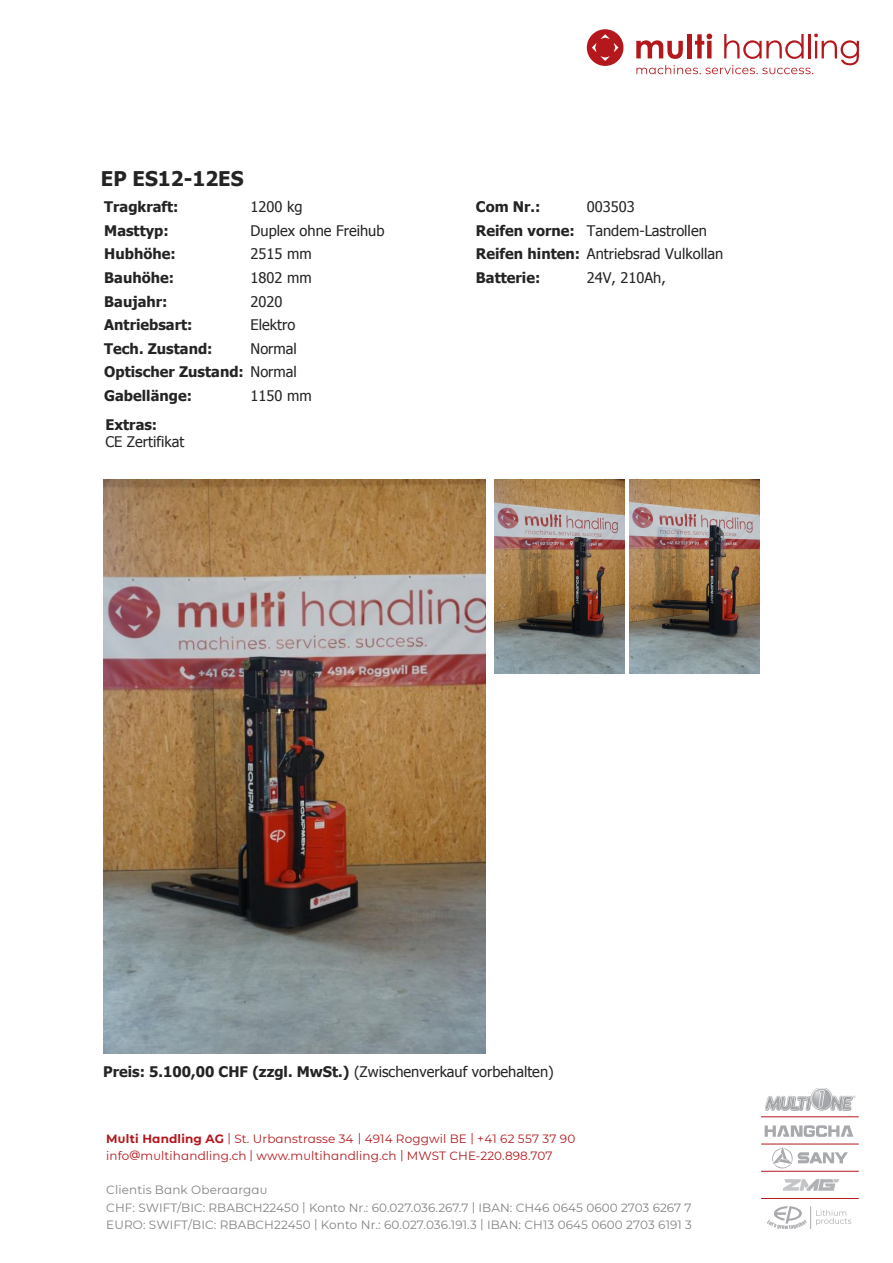
<style>
.page{position:relative;width:893px;height:1263px;background:#fff}
.page>*{position:absolute;margin:0;border:0;box-sizing:border-box;transform-origin:0 0}
.t1{font:700 20.25px "Tahoma";color:#242424}
.t2{font:700 14.7px/23.7px "Tahoma";color:#242424;text-align:justify}
.t3{font:14.7px/23.7px "Tahoma";color:#242424}
.t4{font:12px/17.2px "Montserrat";letter-spacing:.005em;color:#808285}
.t5{font:12px/17.2px "Montserrat";letter-spacing:.01em;color:#b4181d}
.s1{font-weight:400}
.s2{font-weight:700}
.s3{font-weight:700;font-size:11.25px}
.s4{font-weight:500;font-size:10.5px}
.s5{font-size:11.25px}
</style>
<div class="page">
<svg style="left:636px;top:34px;width:223px;height:40px"></svg>
<div style="left:587px;top:29px;width:36px;height:37px;background:#b4181d;border-radius:50%"></div>
<svg style="left:592px;top:34px;width:26px;height:27px"></svg>
<hr style="left:761px;top:1116px;width:98px;height:1px;background:#b4181d">
<hr style="left:761px;top:1144px;width:98px;height:1px;background:#b4181d">
<hr style="left:761px;top:1171px;width:98px;height:1px;background:#b4181d">
<hr style="left:761px;top:1198px;width:98px;height:1px;background:#b4181d">
<svg style="left:767px;top:1206px;width:84px;height:23px"></svg>
<svg style="left:765px;top:1125px;width:88px;height:12px"></svg>
<svg style="left:772px;top:1147px;width:76px;height:21px"></svg>
<img style="left:783px;top:1179px;width:57px;height:12px">
<img style="left:765px;top:1088px;width:88px;height:23px">
<img style="left:103px;top:479px;width:383px;height:575px">
<img style="left:495px;top:479px;width:129px;height:195px">
<img style="left:630px;top:479px;width:129px;height:195px">
<h1 class="t1" style="left:101px;top:166px;width:144px">EP ES12-12ES</h1>
<p class="t2" style="left:104px;top:194px;width:76px">Tragkraft:</p>
<p class="t3" style="left:251px;top:194px;width:53px">1200 kg</p>
<p class="t2" style="left:104px;top:218px;width:66px">Masttyp:</p>
<p class="t3" style="left:251px;top:218px;width:135px">Duplex ohne Freihub</p>
<p class="t2" style="left:104px;top:242px;width:73px">Hubhöhe:</p>
<p class="t3" style="left:251px;top:242px;width:63px">2515 mm</p>
<p class="t2" style="left:104px;top:265px;width:71px">Bauhöhe:</p>
<p class="t3" style="left:251px;top:265px;width:63px">1802 mm</p>
<p class="t2" style="left:104px;top:289px;width:65px">Baujahr:</p>
<p class="t3" style="left:251px;top:289px;width:33px">2020</p>
<p class="t2" style="left:104px;top:312px;width:90px">Antriebsart:</p>
<p class="t3" style="left:251px;top:312px;width:46px">Elektro</p>
<p class="t2" style="left:104px;top:336px;width:110px">Tech. Zustand:</p>
<p class="t2" style="left:104px;top:336px;width:194px;text-indent:146px"><span class="s1">Normal </span>Optischer Zustand: <span class="s1">Normal </span>Gabellänge:</p>
<p class="t3" style="left:251px;top:383px;width:63px">1150 mm</p>
<p class="t2" style="left:105px;top:413px;width:53px">Extras:</p>
<p class="t3" style="left:105px;top:429px;width:80px">CE Zertifikat</p>
<p class="t3" style="left:476px;top:194px;width:249px;text-indent:111px">003503<br><span class="s2">Reifen vorne:</span> Tandem-Lastrollen<br><span class="s2">Reifen hinten:</span> Antriebsrad Vulkollan<br><span class="s2">Batterie:</span></p>
<p class="t2" style="left:476px;top:194px;width:66px">Com Nr.:</p>
<p class="t3" style="left:587px;top:265px;width:81px">24V, 210Ah,</p>
<p class="t2" style="left:103px;top:1059px;width:452px">Preis: 5.100,00 CHF (zzgl. MwSt.) <span class="s1">(Zwischenverkauf vorbehalten)</span></p>
<p class="t5" style="left:106px;top:1129px;width:470px"><span class="s2">M</span><span class="s3">U</span><span class="s2">lti Handling AG</span> | St. Urbanstrasse 34 | 4914 Roggwil BE | +41 62 557 37 90 info<span class="s4">@</span>m<span class="s5">U</span>ltihandling.ch | www.m<span class="s5">U</span>ltihandling.ch | MWST CHE-220.898.707</p>
<p class="t4" style="left:106px;top:1181px;width:587px">Clientis Bank Oberaarga<span class="s5">U<br></span>CHF: SWIFT/BIC: RBABCH22450 | Konto Nr.: 60.027.036.267.7 | IBAN: CH46 0645 0600 2703 6267 7<br>EURO: SWIFT/BIC: RBABCH22450 | Konto Nr.: 60.027.036.191.3 | IBAN: CH13 0645 0600 2703 6191 3</p>
</div>
